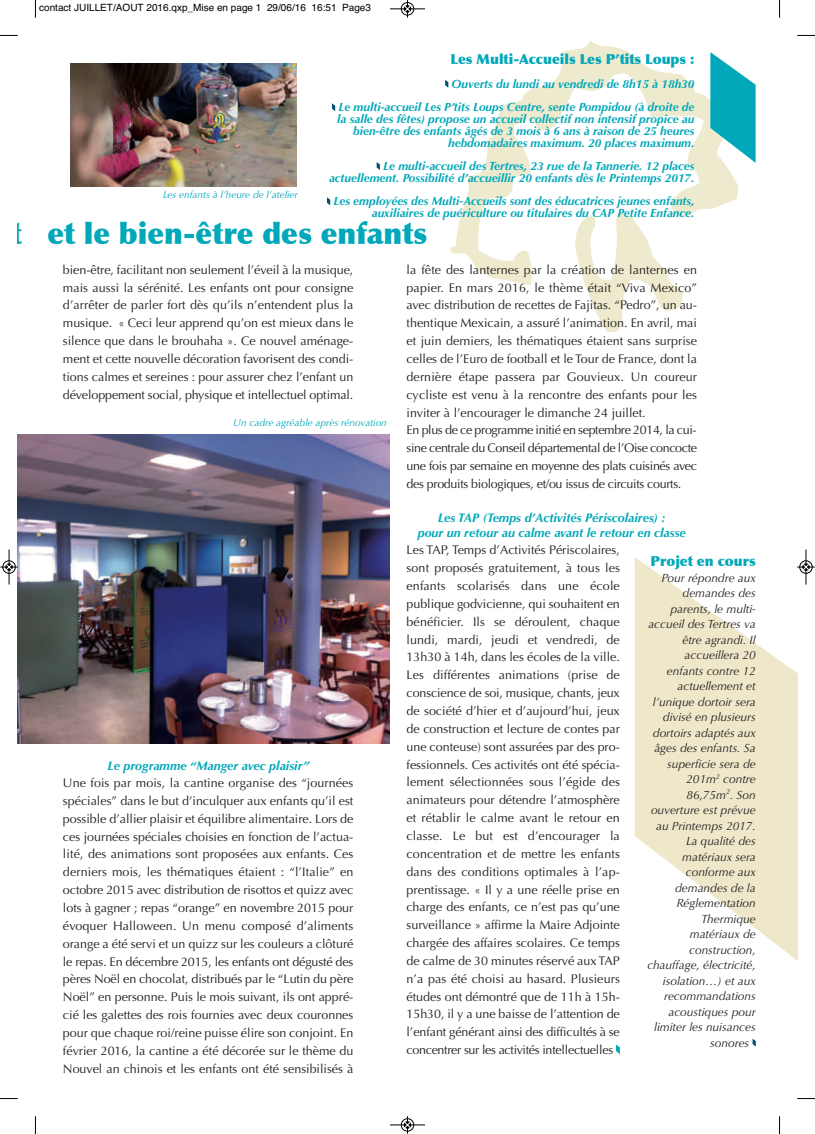
<style>
.page{position:relative;width:815px;height:1134px;background:#fff}
.page>*{position:absolute;margin:0;border:0;box-sizing:border-box;transform-origin:0 0}
.t1{font:29.25px "font 000000001 d 7 d 6230";color:#00a8b9}
.t2{font:13.75px "font 000000001 d 7 d 6230";color:#00a8b9}
.t3{font:12.5px/17.9px "Optima";color:#231f20;text-align:justify}
.t4{font:italic 700 12.5px/15.4px "Optima";color:#00a8b9;text-align:center}
.t5{font:italic 700 11.88px/11.8px "Optima";color:#00a8b9;text-align:right}
.t6{font:italic 11.88px "Optima";color:#231f20}
.t7{font:italic 10px "Optima";color:#00a8b9}
.t8{font:10px "Helvetica";color:#000}
</style>
<div class="page">
<svg style="left:635px;top:557px;width:162px;height:403px;fill:#eee7c9"></svg>
<img style="left:450px;top:40px;width:246px;height:246px">
<svg style="left:616px;top:1044px;width:4px;height:10px"></svg>
<img style="left:18px;top:434px;width:372px;height:309px">
<img style="left:71px;top:64px;width:225px;height:123px">
<svg style="left:753px;top:1039px;width:3px;height:7px"></svg>
<svg style="left:445px;top:80px;width:3px;height:8px"></svg>
<svg style="left:332px;top:103px;width:3px;height:8px"></svg>
<svg style="left:377px;top:162px;width:3px;height:8px"></svg>
<svg style="left:327px;top:197px;width:3px;height:8px"></svg>
<svg style="left:710px;top:52px;width:46px;height:111px"></svg>
<svg style="left:35px;top:0;width:1px;height:18px"></svg>
<svg style="left:0;top:35px;width:18px;height:1px"></svg>
<svg style="left:779px;top:0;width:1px;height:18px"></svg>
<svg style="left:797px;top:35px;width:18px;height:1px"></svg>
<svg style="left:35px;top:1116px;width:1px;height:18px"></svg>
<svg style="left:0;top:1098px;width:18px;height:1px"></svg>
<svg style="left:779px;top:1116px;width:1px;height:18px"></svg>
<svg style="left:797px;top:1098px;width:18px;height:1px"></svg>
<div style="left:401px;top:2px;width:13px;height:14px;border:1px solid #fff;border-radius:50%"></div>
<hr style="left:390px;top:9px;width:35px;height:1px;background:#000">
<div style="left:401px;top:2px;width:13px;height:13px;border:1px solid #000;border-radius:50%"></div>
<svg style="left:404px;top:0;width:7px;height:18px"></svg>
<hr style="left:390px;top:1125px;width:35px;height:1px;background:#000">
<div style="left:401px;top:1118px;width:13px;height:13px;border:1px solid #000;border-radius:50%"></div>
<svg style="left:404px;top:1116px;width:7px;height:18px"></svg>
<div style="left:2px;top:560px;width:14px;height:14px;border:1px solid #fff;border-radius:50%"></div>
<hr style="left:9px;top:549px;width:1px;height:35px;background:#000">
<div style="left:3px;top:561px;width:12px;height:12px;border:1px solid #000;border-radius:50%"></div>
<svg style="left:0;top:564px;width:18px;height:6px"></svg>
<div style="left:799px;top:560px;width:14px;height:14px;border:1px solid #fff;border-radius:50%"></div>
<hr style="left:806px;top:549px;width:1px;height:35px;background:#000">
<div style="left:800px;top:561px;width:12px;height:12px;border:1px solid #000;border-radius:50%"></div>
<svg style="left:797px;top:564px;width:18px;height:6px"></svg>
<p class="t8" style="left:39px;top:0;width:333px">contact JUILLET/AOUT 2016.qxp_Mise en page 1 29/06/16 16:51 Page3</p>
<p class="t2" style="left:451px;top:51px;width:245px">Les Multi-Accueils Les P’tits Loups :</p>
<p class="t5" style="left:338px;top:72px;width:358px;line-height:23.5px">Ouverts du lundi au vendredi de 8h15 à 18h30<br>Le multi-accueil Les P’tits Loups Centre, sente Pompidou (à droite de</p>
<p class="t5" style="left:337px;top:113px;width:359px">la salle des fêtes) propose un accueil collectif non intensif propice au bien-être des enfants âgés de 3 mois à 6 ans à raison de 25 heures hebdomadaires maximum. 20 places maximum.</p>
<p class="t5" style="left:329px;top:160px;width:367px">Le multi-accueil des Tertres, 23 rue de la Tannerie. 12 places actuellement. Possibilité d’accueillir 20 enfants dès le Printemps 2017.</p>
<p class="t5" style="left:333px;top:195px;width:363px">Les employées des Multi-Accueils sont des éducatrices jeunes enfants, auxiliaires de puériculture ou titulaires du CAP Petite Enfance.</p>
<p class="t7" style="left:163px;top:189px;width:136px">Les enfants à l’heure de l’atelier</p>
<h1 class="t1" style="left:11px;top:216px;width:418px">t et le bien-être des enfants</h1>
<p class="t3" style="left:63px;top:261px;width:292px">bien-être, facilitant non seulement l’éveil à la musique, mais aussi la sérénité. Les enfants ont pour consigne d’arrêter de parler fort dès qu’ils n’entendent plus la musique. « Ceci leur apprend qu’on est mieux dans le silence que dans le brouhaha ». Ce nouvel aménage&shy;ment et cette nouvelle décoration favorisent des condi&shy;tions calmes et sereines : pour assurer chez l’enfant un développement social, physique et intellectuel optimal.</p>
<p class="t7" style="left:233px;top:417px;width:155px">Un cadre agréable après rénovation</p>
<p class="t4" style="left:107px;top:758px;width:203px">Le programme “Manger avec plaisir”</p>
<p class="t3" style="left:63px;top:774px;width:292px">Une fois par mois, la cantine organise des “journées spéciales” dans le but d’inculquer aux enfants qu’il est possible d’allier plaisir et équilibre alimentaire. Lors de ces journées spéciales choisies en fonction de l’actua&shy;lité, des animations sont proposées aux enfants. Ces derniers mois, les thématiques étaient : “l’Italie” en octobre 2015 avec distribution de risottos et quizz avec lots à gagner ; repas “orange” en novembre 2015 pour évoquer Halloween. Un menu composé d’aliments orange a été servi et un quizz sur les couleurs a clôturé le repas. En décembre 2015, les enfants ont dégusté des pères Noël en chocolat, distribués par le “Lutin du père Noël” en personne. Puis le mois suivant, ils ont appré&shy;cié les galettes des rois fournies avec deux couronnes pour que chaque roi/reine puisse élire son conjoint. En février 2016, la cantine a été décorée sur le thème du Nouvel an chinois et les enfants ont été sensibilisés à</p>
<p class="t3" style="left:407px;top:261px;width:292px;text-align:left">la fête des lanternes par la création de lanternes en papier. En mars 2016, le thème était “Viva Mexico” avec distribution de recettes de Fajitas. “Pedro”, un au&shy;thentique Mexicain, a assuré l’animation. En avril, mai et juin derniers, les thématiques étaient sans surprise celles de l’Euro de football et le Tour de France, dont la dernière étape passera par Gouvieux. Un coureur cycliste est venu à la rencontre des enfants pour les inviter à l’encourager le dimanche 24 juillet.<br>En plus de ce programme initié en septembre 2014, la cui&shy;sine centrale du Conseil départemental de l’Oise concocte une fois par semaine en moyenne des plats cuisinés avec des produits biologiques, et/ou issus de circuits courts.</p>
<p class="t4" style="left:418px;top:510px;width:270px">Les TAP (Temps d’Activités Périscolaires) :<br>pour un retour au calme avant le retour en classe</p>
<p class="t3" style="left:407px;top:541px;width:215px">Les TAP, Temps d’Activités Périscolaires, sont proposés gratuitement, à tous les enfants scolarisés dans une école publique godvicienne, qui souhaitent en bénéficier. Ils se déroulent, chaque lundi, mardi, jeudi et vendredi, de 13h30 à 14h, dans les écoles de la ville.<br>Les différentes animations (prise de conscience de soi, musique, chants, jeux de société d’hier et d’aujourd’hui, jeux de construction et lecture de contes par une conteuse) sont assurées par des pro&shy;fessionnels. Ces activités ont été spécia&shy;lement sélectionnées sous l’égide des animateurs pour détendre l’atmosphère et rétablir le calme avant le retour en classe. Le but est d’encourager la concentration et de mettre les enfants dans des conditions optimales à l’ap&shy;prentissage. « Il y a une réelle prise en charge des enfants, ce n’est pas qu’une surveillance » affirme la Maire Adjointe chargée des affaires scolaires. Ce temps de calme de 30 minutes réservé aux TAP n’a pas été choisi au hasard. Plusieurs études ont démontré que de 11h à 15h-15h30, il y a une baisse de l’attention de l’enfant générant ainsi des difficultés à se concentrer sur les activités intellectuelles</p>
<p class="t2" style="left:651px;top:553px;width:107px">Projet en cours</p>
<p class="t6" style="left:661px;top:571px;width:96px">Pour répondre aux</p>
<p class="t6" style="left:683px;top:586px;width:75px">demandes des</p>
<p class="t6" style="left:670px;top:602px;width:87px">parents, le multi-</p>
<p class="t6" style="left:648px;top:617px;width:109px">accueil des Tertres va</p>
<p class="t6" style="left:682px;top:633px;width:75px">être agrandi. Il</p>
<p class="t6" style="left:685px;top:648px;width:73px">accueillera 20</p>
<p class="t6" style="left:667px;top:664px;width:90px">enfants contre 12</p>
<p class="t6" style="left:677px;top:679px;width:80px">actuellement et</p>
<p class="t6" style="left:653px;top:695px;width:104px">l’unique dortoir sera</p>
<p class="t6" style="left:663px;top:710px;width:94px">divisé en plusieurs</p>
<p class="t6" style="left:653px;top:726px;width:104px">dortoirs adaptés aux</p>
<p class="t6" style="left:654px;top:741px;width:103px">âges des enfants. Sa</p>
<p class="t6" style="left:667px;top:757px;width:90px">superficie sera de</p>
<p class="t6" style="left:686px;top:772px;width:71px">201m<sup>2</sup> contre</p>
<p class="t6" style="left:686px;top:788px;width:71px">86,75m<sup>2</sup>. Son</p>
<p class="t6" style="left:651px;top:803px;width:106px">ouverture est prévue</p>
<p class="t6" style="left:656px;top:819px;width:101px">au Printemps 2017.</p>
<p class="t6" style="left:686px;top:834px;width:71px">La qualité des</p>
<p class="t6" style="left:682px;top:850px;width:75px">matériaux sera</p>
<p class="t6" style="left:686px;top:865px;width:71px">conforme aux</p>
<p class="t6" style="left:675px;top:881px;width:82px">demandes de la</p>
<p class="t6" style="left:676px;top:896px;width:81px">Réglementation</p>
<p class="t6" style="left:701px;top:912px;width:56px">Thermique</p>
<p class="t6" style="left:690px;top:927px;width:67px">matériaux de</p>
<p class="t6" style="left:689px;top:943px;width:68px">construction,</p>
<p class="t6" style="left:647px;top:958px;width:110px">chauffage, électricité,</p>
<p class="t6" style="left:663px;top:974px;width:94px">isolation…) et aux</p>
<p class="t6" style="left:664px;top:989px;width:93px">recommandations</p>
<p class="t6" style="left:668px;top:1005px;width:89px">acoustiques pour</p>
<p class="t6" style="left:654px;top:1020px;width:103px">limiter les nuisances</p>
<p class="t6" style="left:710px;top:1036px;width:40px">sonores</p>
</div>
